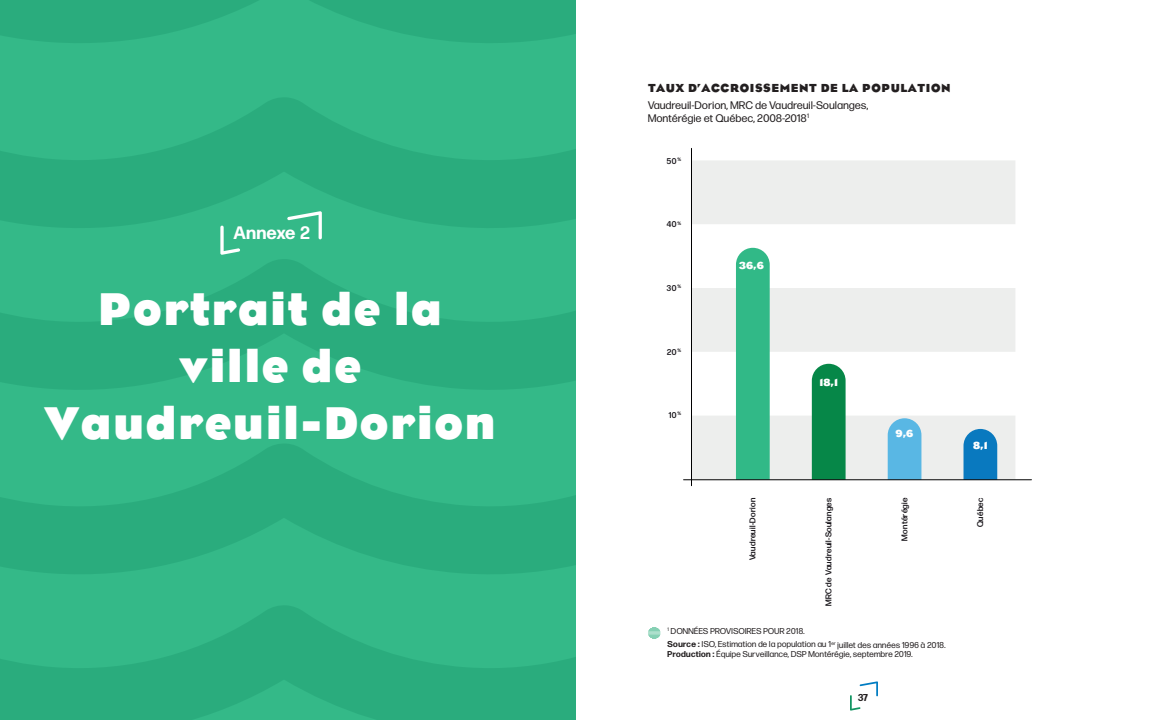
<style>
.page{position:relative;width:1152px;height:720px;background:#fff}
.page>*{position:absolute;margin:0;border:0;box-sizing:border-box;transform-origin:0 0}
.t1{font:700 47.3px/56.7px "Eagle";letter-spacing:.03em;color:#fff;text-align:center}
.t2{font:700 18px "Forma DJR Banner";letter-spacing:.05em;color:#fff}
.t3{font:12.6px "Forma DJR Banner";letter-spacing:.05em;color:#171419}
.t4{font:700 12px "Eagle";letter-spacing:.05em;color:#231f20}
.t5{font:11px/12.5px "Forma DJR Banner";letter-spacing:.05em;color:#231f20}
.t6{font:700 10.5px "Eagle";color:#fff}
.t7{font:700 10px "Forma DJR Banner";color:#231f20}
.t8{font:8.5px/14px "Forma DJR Banner";letter-spacing:.05em;color:#231f20}
.t9{font:500 8.4px "Forma DJR Banner";letter-spacing:.05em;color:#171419}
.s1{font-weight:700}
</style>
<div class="page">
<svg style="left:850px;top:681px;width:28px;height:30px"></svg>
<div style="left:0;top:0;width:576px;height:720px;background:#34b988"></div>
<svg style="left:0;top:606px;width:576px;height:114px;fill:#2aac7d"></svg>
<svg style="left:0;top:259px;width:576px;height:131px;fill:#2aac7d"></svg>
<svg style="left:0;top:0;width:576px;height:43px"></svg>
<svg style="left:0;top:444px;width:576px;height:130px;fill:#2aac7d"></svg>
<svg style="left:0;top:98px;width:576px;height:130px;fill:#2aac7d"></svg>
<div style="left:692px;top:416px;width:323px;height:63px;background:#edeeed"></div>
<div style="left:692px;top:288px;width:323px;height:64px;background:#edeeed"></div>
<div style="left:692px;top:160px;width:323px;height:64px;background:#edeeed"></div>
<div style="left:736px;top:248px;width:34px;height:232px;background:#31b987"></div>
<svg style="left:812px;top:364px;width:34px;height:116px;background:#108a4f"></svg>
<svg style="left:888px;top:418px;width:33px;height:62px;background:#60b8e1"></svg>
<svg style="left:964px;top:429px;width:33px;height:51px;background:#187fbf"></svg>
<hr style="left:691px;top:148px;width:1px;height:338px;background:#000001">
<hr style="left:684px;top:480px;width:347px;height:1px;background:#000001">
<svg style="left:648px;top:627px;width:12px;height:12px"></svg>
<svg style="left:287px;top:211px;width:35px;height:28px"></svg>
<svg style="left:220px;top:226px;width:20px;height:29px"></svg>
<h2 class="t2" style="left:234px;top:222px;width:78px">Annexe 2</h2>
<h1 class="t1" style="left:44px;top:282px;width:453px">Portrait de la ville de<br>Vaudreuil-Dorion</h1>
<h3 class="t4" style="left:648px;top:81px;width:304px">TAUX D’ACCROISSEMENT DE LA POPULATION</h3>
<h3 class="t3" style="left:770px;top:85px;width:207px">Taux d’accroissement de la population</h3>
<p class="t5" style="left:648px;top:99px;width:222px">Vaudreuil-Dorion, MRC de Vaudreuil-Soulanges,<br>Montérégie et Québec, 2008-2018<sup>1</sup></p>
<p class="t9" style="left:667px;top:156px;width:16px">50<sup>%</sup></p>
<p class="t9" style="left:667px;top:219px;width:16px">40<sup>%</sup></p>
<p class="t9" style="left:667px;top:283px;width:16px">30<sup>%</sup></p>
<p class="t9" style="left:667px;top:347px;width:16px">20<sup>%</sup></p>
<p class="t9" style="left:669px;top:410px;width:14px">10<sup>%</sup></p>
<p class="t6" style="left:739px;top:259px;width:26px">36,6</p>
<p class="t9" style="left:747px;top:560px;width:64px;rotate:-90deg">Vaudreuil-Dorion</p>
<p class="t6" style="left:819px;top:377px;width:20px">18,1</p>
<p class="t6" style="left:896px;top:428px;width:19px">9,6</p>
<p class="t6" style="left:973px;top:440px;width:16px">8,1</p>
<p class="t9" style="left:823px;top:606px;width:110px;rotate:-90deg">MRC de Vaudreuil-Soulanges</p>
<p class="t9" style="left:899px;top:541px;width:44px;rotate:-90deg">Montérégie</p>
<p class="t9" style="left:975px;top:527px;width:31px;rotate:-90deg">Québec</p>
<p class="t8" style="left:668px;top:623px;width:279px"><sup>1</sup> DONNÉES PROVISOIRES POUR 2018.<br><span class="s1">Source :</span> ISO, Estimation de la population au 1<sup>er</sup> juillet des années 1996 à 2018.</p>
<p class="t8" style="left:668px;top:647px;width:247px"><span class="s1">Production :</span> Équipe Surveillance, DSP Montérégie, septembre 2019.</p>
<p class="t7" style="left:858px;top:691px;width:11px">37</p>
</div>
